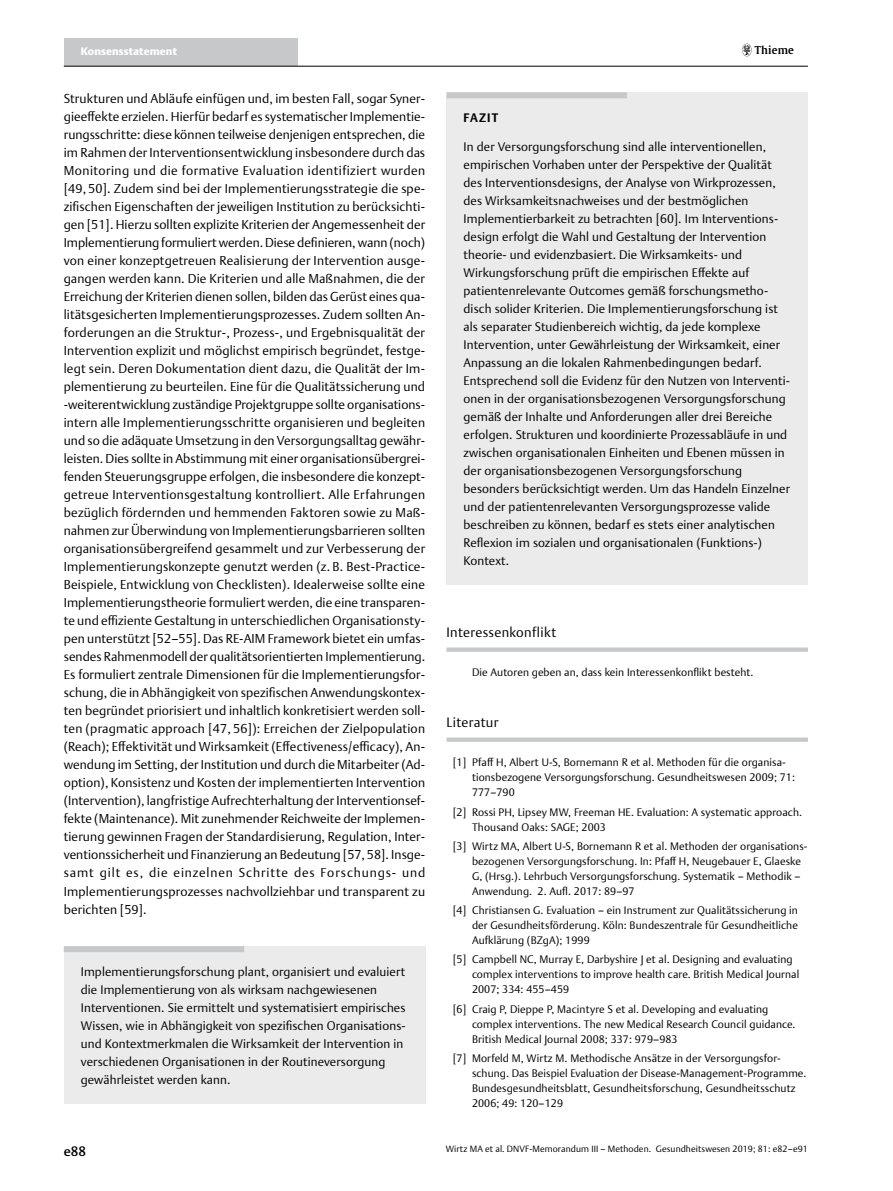
<style>
.page{position:relative;width:893px;height:1191px;background:#fff}
.page>*{position:absolute;margin:0;border:0;box-sizing:border-box;transform-origin:0 0}
.t1{font:300 13.5px "Thieme Argo 2011";letter-spacing:.025em;color:#000}
.t2{font:500 13.5px "Thieme Argo 2011";color:#000}
.t3{font:300 12.75px/18px "Thieme Argo 2011";letter-spacing:.015em;color:#000;text-align:justify}
.t4{font:300 12.3px/18px "Thieme Argo 2011";letter-spacing:.01em;color:#000}
.t5{font:700 12px "Thieme Argo 2011";color:#000}
.t6{font:300 10.8px/15px "Thieme Argo 2011";letter-spacing:.01em;color:#000}
.t7{font:900 10.8px "Thieme Argo 2011";letter-spacing:.01em;color:#fff}
.t8{font:600 10.8px "Thieme Gulliver 2011";letter-spacing:.01em;color:#000}
.t9{font:300 9px "Thieme Argo 2011";letter-spacing:.01em;color:#000}
</style>
<div class="page">
<div style="left:64px;top:38px;width:234px;height:28px;background:#c7c8ca"></div>
<hr style="left:64px;top:66px;width:744px;height:1px;background:#000">
<svg style="left:742px;top:44px;width:9px;height:12px"></svg>
<div style="left:64px;top:946px;width:361px;height:158px;background:#ebebec"></div>
<div style="left:64px;top:946px;width:180px;height:6px;background:#c7c8ca"></div>
<div style="left:446px;top:647px;width:362px;height:5px;background:#c7c8ca"></div>
<div style="left:446px;top:737px;width:362px;height:5px;background:#c7c8ca"></div>
<div style="left:446px;top:92px;width:362px;height:493px;background:#ebebec"></div>
<div style="left:447px;top:92px;width:180px;height:6px;background:#c7c8ca"></div>
<p class="t7" style="left:81px;top:44px;width:98px">Konsensstatement</p>
<p class="t8" style="left:755px;top:42px;width:40px">Thieme</p>
<p class="t3" style="left:64px;top:89px;width:363px">Strukturen und Abläufe einfügen und, im besten Fall, sogar Syner&shy;gieeffekte erzielen. Hierfür bedarf es systematischer Implementie&shy;rungsschritte: diese können teilweise denjenigen entsprechen, die im Rahmen der Interventionsentwicklung insbesondere durch das Monitoring und die formative Evaluation identifiziert wurden [49, 50]. Zudem sind bei der Implementierungsstrategie die spe&shy;zifischen Eigenschaften der jeweiligen Institution zu berücksichti&shy;gen [51]. Hierzu sollten explizite Kriterien der Angemessenheit der Implementierung formuliert werden. Diese definieren, wann (noch) von einer konzeptgetreuen Realisierung der Intervention ausge&shy;gangen werden kann. Die Kriterien und alle Maßnahmen, die der Erreichung der Kriterien dienen sollen, bilden das Gerüst eines qua&shy;litätsgesicherten Implementierungsprozesses. Zudem sollten An&shy;forderungen an die Struktur-, Prozess-, und Ergebnisqualität der Intervention explizit und möglichst empirisch begründet, festge&shy;legt sein. Deren Dokumentation dient dazu, die Qualität der Im&shy;plementierung zu beurteilen. Eine für die Qualitätssicherung und -weiterentwicklung zuständige Projektgruppe sollte organisations&shy;intern alle Implementierungsschritte organisieren und begleiten und so die adäquate Umsetzung in den Versorgungsalltag gewähr&shy;leisten. Dies sollte in Abstimmung mit einer organisationsübergrei&shy;fenden Steuerungsgruppe erfolgen, die insbesondere die konzept&shy;getreue Interventionsgestaltung kontrolliert. Alle Erfahrungen bezüglich fördernden und hemmenden Faktoren sowie zu Maß&shy;nahmen zur Überwindung von Implementierungsbarrieren sollten organisationsübergreifend gesammelt und zur Verbesserung der Implementierungskonzepte genutzt werden (z. B. Best-Practice-Beispiele, Entwicklung von Checklisten). Idealerweise sollte eine Implementierungstheorie formuliert werden, die eine transparen&shy;te und effiziente Gestaltung in unterschiedlichen Organisationsty&shy;pen unterstützt [52–55]. Das RE-AIM Framework bietet ein umfas&shy;sendes Rahmenmodell der qualitätsorientierten Implementierung.<br>Es formuliert zentrale Dimensionen für die Implementierungsfor&shy;schung, die in Abhängigkeit von spezifischen Anwendungskontex&shy;ten begründet priorisiert und inhaltlich konkretisiert werden soll&shy;ten (pragmatic approach [47, 56]): Erreichen der Zielpopulation (Reach); Effektivität und Wirksamkeit (Effectiveness/efficacy), An&shy;wendung im Setting, der Institution und durch die Mitarbeiter (Ad&shy;option), Konsistenz und Kosten der implementierten Intervention (Intervention), langfristige Aufrechterhaltung der Interventionsef&shy;fekte (Maintenance). Mit zunehmender Reichweite der Implemen&shy;tierung gewinnen Fragen der Standardisierung, Regulation, Inter&shy;ventionssicherheit und Finanzierung an Bedeutung [57,58]. Insge&shy;samt gilt es, die einzelnen Schritte des Forschungs- und Implementierungsprozesses nachvollziehbar und transparent zu berichten [59].</p>
<p class="t5" style="left:464px;top:110px;width:8px">Fazi</p>
<p class="t5" style="left:492px;top:110px;width:8px">t</p>
<p class="t4" style="left:464px;top:137px;width:328px">In der Versorgungsforschung sind alle interventionellen, empirischen Vorhaben unter der Perspektive der Qualität des Interventionsdesigns, der Analyse von Wirkprozessen, des Wirksamkeitsnachweises und der bestmöglichen Implementierbarkeit zu betrachten [60]. Im Interventions&shy;design erfolgt die Wahl und Gestaltung der Intervention theorie- und evidenzbasiert. Die Wirksamkeits- und Wirkungsforschung prüft die empirischen Effekte auf patientenrelevante Outcomes gemäß forschungsmetho&shy;disch solider Kriterien. Die Implementierungsforschung ist als separater Studienbereich wichtig, da jede komplexe Intervention, unter Gewährleistung der Wirksamkeit, einer Anpassung an die lokalen Rahmenbedingungen bedarf.<br>Entsprechend soll die Evidenz für den Nutzen von Interventi&shy;onen in der organisationsbezogenen Versorgungsforschung gemäß der Inhalte und Anforderungen aller drei Bereiche erfolgen. Strukturen und koordinierte Prozessabläufe in und zwischen organisationalen Einheiten und Ebenen müssen in der organisationsbezogenen Versorgungsforschung besonders berücksichtigt werden. Um das Handeln Einzelner und der patientenrelevanten Versorgungsprozesse valide beschreiben zu können, bedarf es stets einer analytischen Reflexion im sozialen und organisationalen (Funktions-)<br>Kontext.</p>
<p class="t1" style="left:446px;top:623px;width:111px">Interessenkonflikt</p>
<p class="t6" style="left:472px;top:664px;width:283px">Die Autoren geben an, dass kein Interessenkonflikt besteht.</p>
<p class="t1" style="left:446px;top:713px;width:53px">Literatur</p>
<p class="t6" style="left:472px;top:754px;width:324px;text-indent:-19px">[1] Pfaff H, Albert U-S, Bornemann R et al. Methoden für die organisa&shy;tionsbezogene Versorgungsforschung. Gesundheitswesen 2009; 71:<br>777–790</p>
<p class="t6" style="left:472px;top:804px;width:332px;text-indent:-19px">[2] Rossi PH, Lipsey MW, Freeman HE. Evaluation: A systematic approach.<br>Thousand Oaks: SAGE; 2003</p>
<p class="t6" style="left:472px;top:838px;width:337px;text-indent:-19px">[3] Wirtz MA, Albert U-S, Bornemann R et al. Methoden der organisations&shy;bezogenen Versorgungsforschung. In: Pfaff H, Neugebauer E, Glaeske G, (Hrsg.). Lehrbuch Versorgungsforschung. Systematik – Methodik – Anwendung. 2. Aufl. 2017: 89–97</p>
<p class="t6" style="left:472px;top:902px;width:327px;text-align:justify;text-indent:-19px">[4] Christiansen G. Evaluation – ein Instrument zur Qualitätssicherung in der Gesundheitsförderung. Köln: Bundeszentrale für Gesundheitliche Aufklärung (BZgA); 1999</p>
<p class="t6" style="left:472px;top:951px;width:329px;text-indent:-19px">[5] Campbell NC, Murray E, Darbyshire J et al. Designing and evaluating complex interventions to improve health care. British Medical Journal<br>2007; 334: 455–459</p>
<p class="t6" style="left:472px;top:1001px;width:325px;text-indent:-19px">[6] Craig P, Dieppe P, Macintyre S et al. Developing and evaluating complex interventions. The new Medical Research Council guidance.<br>British Medical Journal 2008; 337: 979–983</p>
<p class="t6" style="left:472px;top:1050px;width:336px;text-indent:-19px">[7] Morfeld M, Wirtz M. Methodische Ansätze in der Versorgungsfor&shy;schung. Das Beispiel Evaluation der Disease-Management-Programme.<br>Bundesgesundheitsblatt, Gesundheitsforschung, Gesundheitsschutz 2006; 49: 120–129</p>
<p class="t4" style="left:81px;top:962px;width:326px">Implementierungsforschung plant, organisiert und evaluiert die Implementierung von als wirksam nachgewiesenen Interventionen. Sie ermittelt und systematisiert empirisches Wissen, wie in Abhängigkeit von spezifischen Organisations&shy;und Kontextmerkmalen die Wirksamkeit der Intervention in verschiedenen Organisationen in der Routineversorgung gewährleistet werden kann.</p>
<p class="t2" style="left:64px;top:1142px;width:24px">e88</p>
<p class="t9" style="left:446px;top:1143px;width:364px">Wirtz MA et al. DNVF-Memorandum III – Methoden. Gesundheitswesen 2019; 81: e82–e91</p>
</div>
